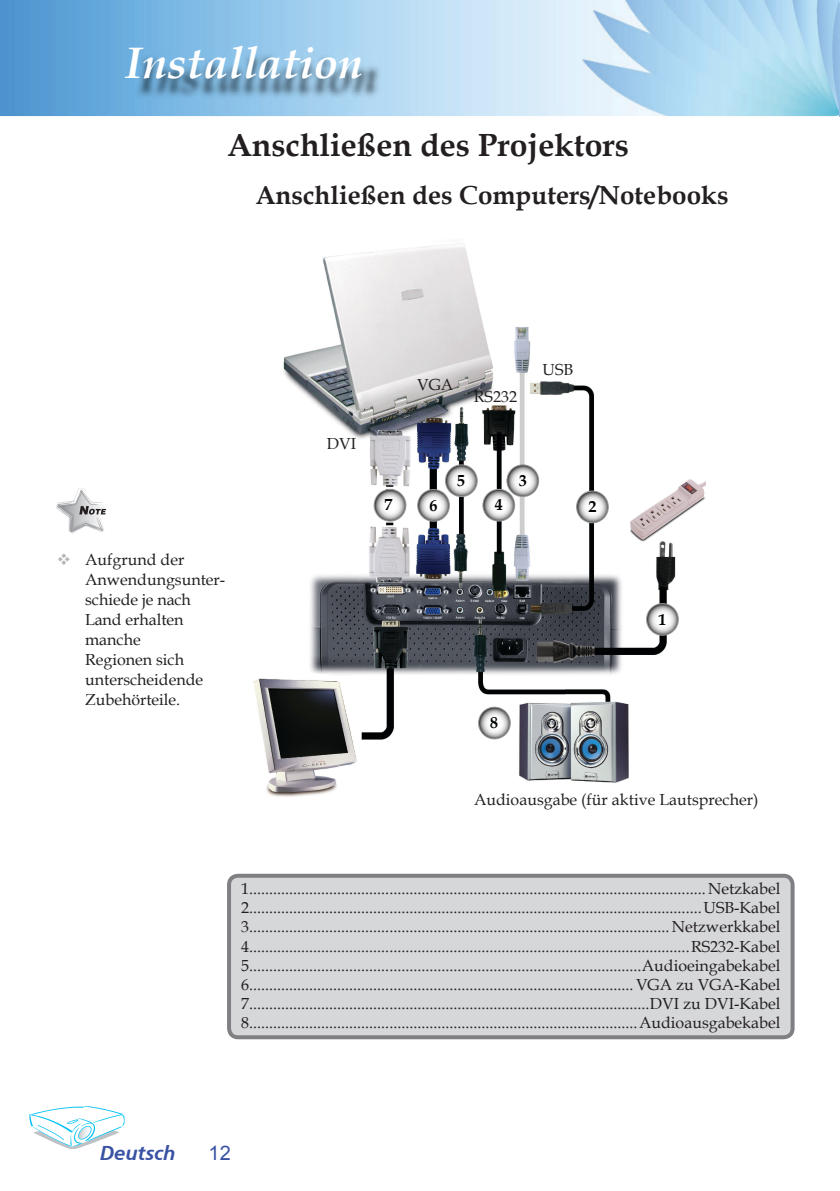
<style>
.page{position:relative;width:840px;height:1191px;background:#fff}
.page>*{position:absolute;margin:0;border:0;box-sizing:border-box;transform-origin:0 0}
.t1{font:italic 700 44px "Book Antiqua";color:#fff}
.t2{font:700 32px "Book Antiqua";color:#231f20}
.t3{font:700 26px "Book Antiqua";color:#231f20}
.t4{font:italic 700 20px "Frutiger";color:#3953a4}
.t5{font:20px "Arial";color:#3953a4}
.t6{font:16px/20px "Book Antiqua";color:#231f20}
.t7{font:700 16px "Book Antiqua";color:#010203}
.s1{color:#b4b6b8}
</style>
<div class="page">
<img style="left:0;top:0;width:840px;height:116px">
<svg style="left:29px;top:1106px;width:95px;height:43px"></svg>
<img style="left:133px;top:52px;width:249px;height:48px">
<img style="left:253px;top:243px;width:452px;height:554px">
<div style="left:227px;top:873px;width:567px;height:166px;background:#d6d7d9"></div>
<svg style="left:645px;top:603px;width:33px;height:33px"></svg>
<svg style="left:478px;top:706px;width:32px;height:33px"></svg>
<svg style="left:373px;top:489px;width:33px;height:32px"></svg>
<svg style="left:575px;top:490px;width:33px;height:33px"></svg>
<svg style="left:417px;top:464px;width:122px;height:58px"></svg>
<img style="left:57px;top:488px;width:50px;height:45px">
<h1 class="t1" style="left:125px;top:32px;width:239px">Installation</h1>
<h2 class="t2" style="left:227px;top:124px;width:403px">Anschließen des Projektors</h2>
<h3 class="t3" style="left:255px;top:178px;width:474px">Anschließen des Computers/Notebooks</h3>
<p class="t6" style="left:85px;top:549px;width:141px;text-indent:-28px"><span class="s1">❖</span> Aufgrund der<br>Anwendungsunter&shy;schiede je nach<br>Land erhalten manche<br>Regionen sich unterscheidende<br>Zubehörteile.</p>
<p class="t6" style="left:326px;top:434px;width:31px">DVI</p>
<p class="t6" style="left:417px;top:374px;width:38px">VGA</p>
<p class="t6" style="left:473px;top:386px;width:45px">RS232</p>
<p class="t6" style="left:542px;top:359px;width:32px">USB</p>
<p class="t7" style="left:384px;top:494px;width:9px">7</p>
<p class="t7" style="left:429px;top:494px;width:9px">6</p>
<p class="t7" style="left:457px;top:469px;width:9px">5</p>
<p class="t7" style="left:494px;top:494px;width:9px">4</p>
<p class="t7" style="left:518px;top:469px;width:9px">3</p>
<p class="t7" style="left:588px;top:496px;width:9px">2</p>
<p class="t7" style="left:490px;top:712px;width:9px">8</p>
<p class="t7" style="left:658px;top:608px;width:9px">1</p>
<p class="t6" style="left:474px;top:788px;width:285px">Audioausgabe (für aktive Lautsprecher)</p>
<p class="t6" style="left:241px;top:878px;width:540px;line-height:19.2px;text-align:justify">1.................................................................................................................. Netzkabel 2.................................................................................................................USB-Kabel 3.........................................................................................................Netzwerkkabel 4..............................................................................................................RS232-Kabel 5..................................................................................................Audioeingabekabel 6................................................................................................ VGA zu VGA-Kabel 7....................................................................................................DVI zu DVI-Kabel 8.................................................................................................Audioausgabekabel</p>
<p class="t4" style="left:100px;top:1141px;width:77px">Deutsch</p>
<p class="t5" style="left:208px;top:1139px;width:24px">12</p>
</div>
